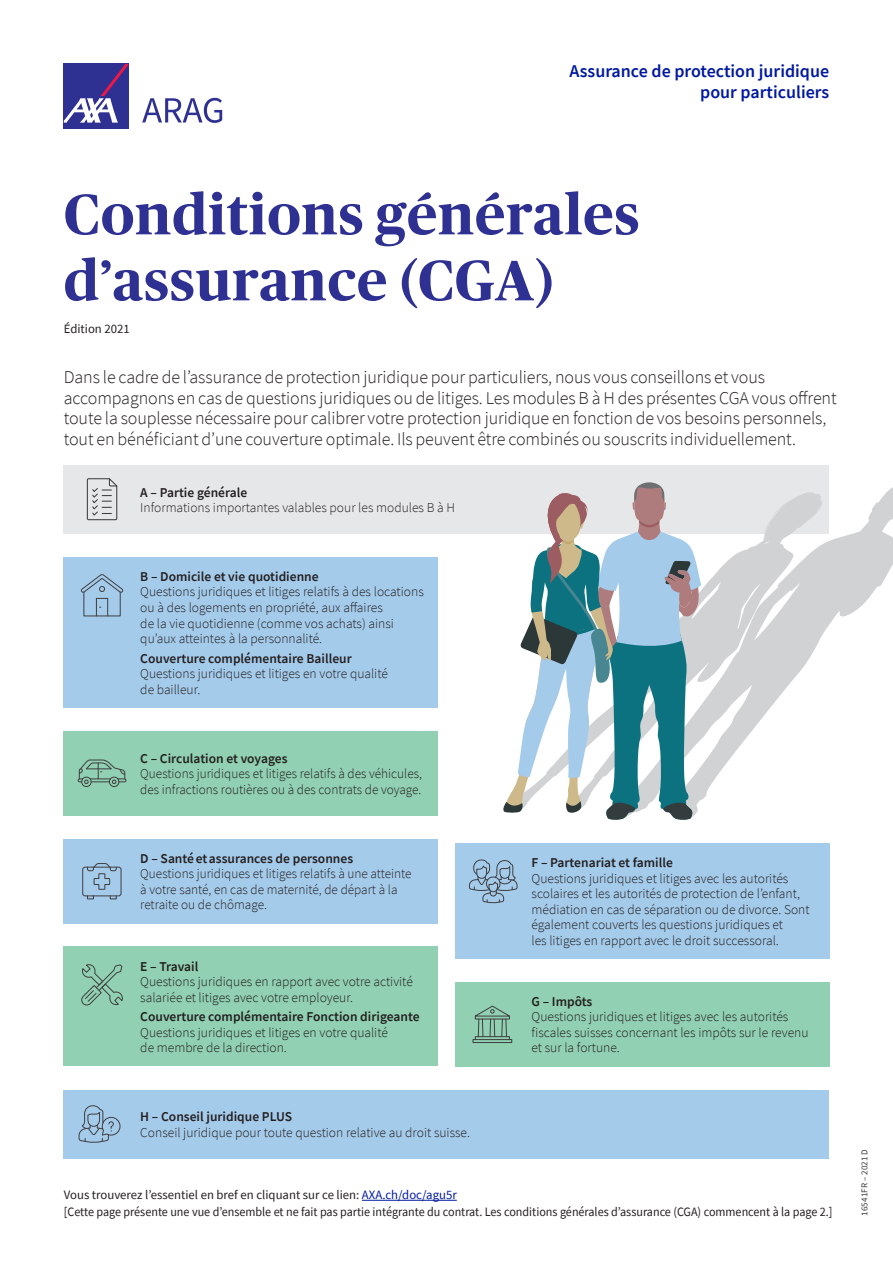
<style>
.page{position:relative;width:893px;height:1263px;background:#fff}
.page>*{position:absolute;margin:0;border:0;box-sizing:border-box;transform-origin:0 0}
.t1{font:700 57px/66px "Publico Headline";letter-spacing:.02em;color:#2e3092}
.t2{font:300 18px/20.7px "Source Sans Pro";letter-spacing:-.005em;color:#231f20}
.t3{font:600 18px/20.7px "Source Sans Pro";color:#00199f;text-align:right}
.t4{font:300 13.5px/15.5px "Source Sans Pro";color:#231f20}
.t5{font:600 13.5px "Source Sans Pro";color:#231f20}
.t6{font:12.75px/16.5px "Source Sans Pro";color:#231f20}
.t7{font:9px "Source Sans Pro";letter-spacing:.02em;color:#3e3e3f}
.s1{color:#00199f}
</style>
<div class="page">
<div style="left:64px;top:64px;width:65px;height:65px;background:#2e3092"></div>
<svg style="left:64px;top:64px;width:65px;height:59px"></svg>
<svg style="left:142px;top:98px;width:80px;height:25px"></svg>
<div style="left:64px;top:946px;width:374px;height:120px;background:#91d0b2"></div>
<svg style="left:81px;top:964px;width:42px;height:42px"></svg>
<div style="left:455px;top:843px;width:374px;height:115px;background:#a5cbeb"></div>
<svg style="left:469px;top:859px;width:49px;height:45px"></svg>
<div style="left:64px;top:839px;width:374px;height:84px;background:#a5cbeb"></div>
<div style="left:82px;top:867px;width:40px;height:29px;border:1px solid #3e3e3f;border-radius:2px"></div>
<svg style="left:87px;top:863px;width:30px;height:36px"></svg>
<div style="left:64px;top:1089px;width:765px;height:69px;background:#a5cbeb"></div>
<svg style="left:78px;top:1105px;width:43px;height:38px"></svg>
<div style="left:64px;top:731px;width:374px;height:84px;background:#91d0b2"></div>
<div style="left:81px;top:777px;width:11px;height:10px;border:1px solid #3e3e3f;border-radius:50%"></div>
<div style="left:109px;top:777px;width:10px;height:10px;border:1px solid #3e3e3f;border-radius:50%"></div>
<svg style="left:77px;top:759px;width:50px;height:25px"></svg>
<div style="left:455px;top:982px;width:374px;height:84px;background:#91d0b2"></div>
<div style="left:472px;top:1039px;width:40px;height:4px;border:1px solid #3e3e3f"></div>
<svg style="left:474px;top:1005px;width:36px;height:33px"></svg>
<div style="left:64px;top:557px;width:374px;height:151px;background:#a5cbeb"></div>
<div style="left:83px;top:592px;width:38px;height:24px;border:1px solid #3e3e3f"></div>
<div style="left:96px;top:598px;width:12px;height:18px;border:1px solid #3e3e3f"></div>
<svg style="left:80px;top:574px;width:44px;height:20px"></svg>
<div style="left:64px;top:465px;width:765px;height:69px;background:#e6e7e9"></div>
<svg style="left:86px;top:478px;width:32px;height:43px"></svg>
<hr style="left:362px;top:1200px;width:95px;height:1px;background:#00199f">
<svg style="left:825px;top:487px;width:68px;height:143px;fill:#d1d2d4"></svg>
<svg style="left:701px;top:492px;width:124px;height:308px"></svg>
<svg style="left:503px;top:482px;width:198px;height:338px"></svg>
<h2 class="t3" style="left:569px;top:61px;width:261px">Assurance de protection juridique pour particuliers</h2>
<h1 class="t1" style="left:64px;top:178px;width:577px">Conditions générales d’assurance (CGA)</h1>
<p class="t6" style="left:64px;top:321px;width:68px">Édition 2021</p>
<p class="t2" style="left:64px;top:367px;width:774px">Dans le cadre de l’assurance de protection juridique pour particuliers, nous vous conseillons et vous accompagnons en cas de questions juridiques ou de litiges. Les modules B à H des présentes CGA vous offrent toute la souplesse nécessaire pour calibrer votre protection juridique en fonction de vos besoins personnels, tout en bénéficiant d’une couverture optimale. Ils peuvent être combinés ou souscrits individuellement.</p>
<p class="t5" style="left:140px;top:483px;width:108px">A – Partie générale</p>
<p class="t4" style="left:140px;top:500px;width:316px">Informations importantes valables pour les modules B à H</p>
<p class="t5" style="left:140px;top:568px;width:180px">B – Domicile et vie quotidienne</p>
<p class="t4" style="left:140px;top:584px;width:285px">Questions juridiques et litiges relatifs à des locations ou à des logements en propriété, aux affaires<br>de la vie quotidienne (comme vos achats) ainsi qu’aux atteintes à la personnalité.</p>
<p class="t5" style="left:140px;top:649px;width:213px">Couverture complémentaire Bailleur</p>
<p class="t4" style="left:140px;top:666px;width:249px">Questions juridiques et litiges en votre qualité de bailleur.</p>
<p class="t5" style="left:140px;top:749px;width:149px">C – Circulation et voyages</p>
<p class="t4" style="left:140px;top:766px;width:283px">Questions juridiques et litiges relatifs à des véhicules, des infractions routières ou à des contrats de voyage.</p>
<p class="t5" style="left:140px;top:849px;width:214px">D – Santéetassurances de personnes</p>
<p class="t4" style="left:140px;top:866px;width:273px">Questions juridiques et litiges relatifs à une atteinte à votre santé, en cas de maternité, de départ à la retraite ou de chômage.</p>
<p class="t5" style="left:140px;top:957px;width:60px">E – Travail</p>
<p class="t4" style="left:140px;top:974px;width:274px">Questions juridiques en rapport avec votre activité salariée et litiges avec votre employeur.</p>
<p class="t5" style="left:140px;top:1008px;width:281px">Couverture complémentaire Fonction dirigeante</p>
<p class="t4" style="left:140px;top:1025px;width:249px">Questions juridiques et litiges en votre qualité de membre de la direction.</p>
<p class="t5" style="left:140px;top:1108px;width:153px">H – Conseil juridique PLUS</p>
<p class="t4" style="left:140px;top:1125px;width:331px">Conseil juridique pour toute question relative au droit suisse.</p>
<p class="t5" style="left:531px;top:854px;width:143px">F – Partenariat et famille</p>
<p class="t4" style="left:531px;top:870px;width:280px">Questions juridiques et litiges avec les autorités scolaires et les autorités de protection de l’enfant, médiation en cas de séparation ou de divorce. Sont également couverts les questions juridiques et<br>les litiges en rapport avec le droit successoral.</p>
<p class="t5" style="left:531px;top:992px;width:62px">G – Impôts</p>
<p class="t4" style="left:531px;top:1009px;width:279px">Questions juridiques et litiges avec les autorités fiscales suisses concernant les impôts sur le revenu et sur la fortune.</p>
<p class="t6" style="left:64px;top:1187px;width:770px">Vous trouverez l’essentiel en bref en cliquant sur ce lien: <span class="s1">AXA.ch/doc/agu5r<br></span>[Cette page présente une vue d’ensemble et ne fait pas partie intégrante du contrat. Les conditions générales d’assurance (CGA) commencent à la page 2.]</p>
<p class="t7" style="left:859px;top:1216px;width:68px;rotate:-90deg">16541FR – 2021 D</p>
</div>
